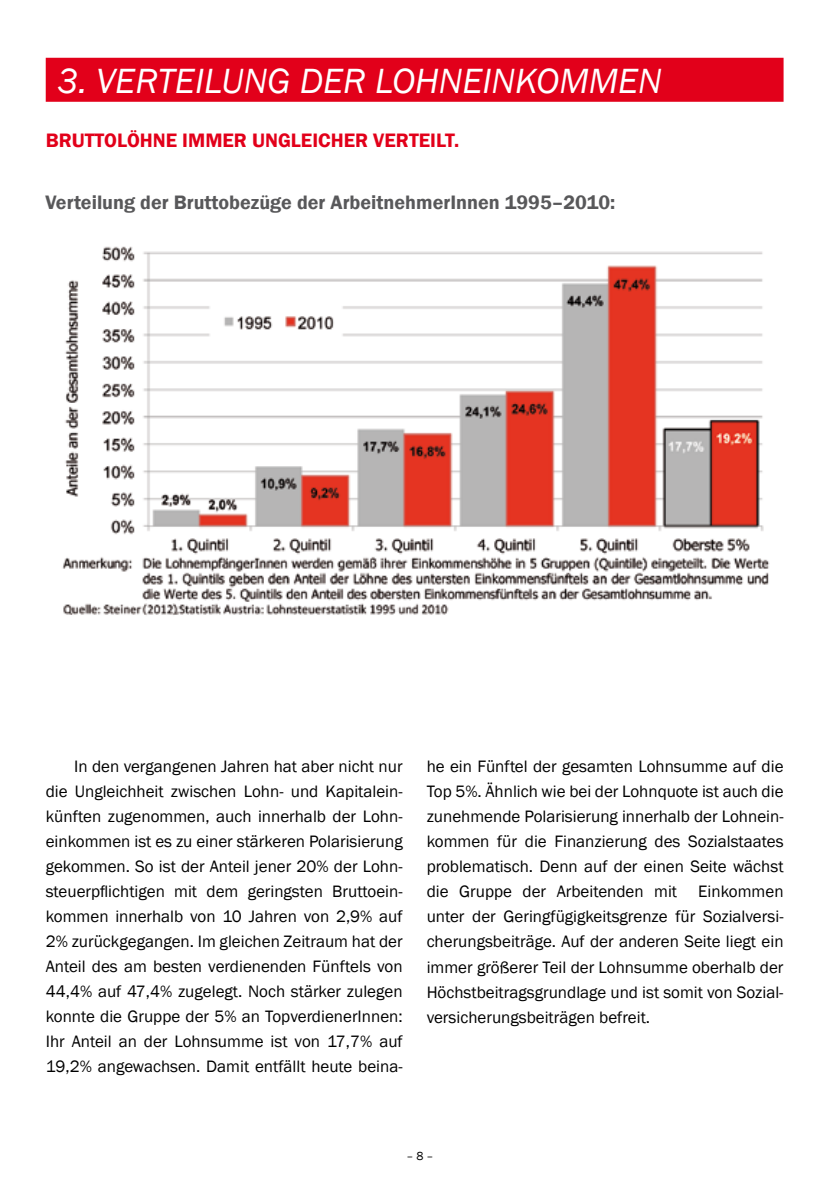
<style>
.page{position:relative;width:840px;height:1191px;background:#fff}
.page>*{position:absolute;margin:0;border:0;box-sizing:border-box;transform-origin:0 0}
.t1{font:italic 36px "Franklin Gothic";color:#fff}
.t2{font:600 20px "Franklin Gothic";color:#58585a}
.t3{font:600 20px "Franklin Gothic";color:#e2001a}
.t4{font:17px/25px "Franklin Gothic";color:#000;text-align:justify}
.t5{font:12px "Franklin Gothic";color:#000}
</style>
<div class="page">
<div style="left:46px;top:58px;width:737px;height:44px;background:#e2001a"></div>
<img style="left:62px;top:246px;width:708px;height:369px">
<h1 class="t1" style="left:57px;top:59px;width:606px">3. VERTEIL UNG DER LOHNEINKOMMEN</h1>
<p class="t3" style="left:46px;top:128px;width:414px">Bruttolöhne imm er ungleicher verteilt.</p>
<p class="t2" style="left:45px;top:190px;width:571px">Verteilung der Bruttobezüge der ArbeitnehmerInnen 1995–2010:</p>
<p class="t4" style="left:46px;top:754px;width:358px;text-indent:28px">In den vergangenen Jahren hat aber nicht nur die Ungleichheit zwischen Lohn- und Kapitalein&shy;künften zugenommen, auch innerhalb der Lohn&shy;einkommen ist es zu einer stärkeren Polarisierung gekommen. So ist der Anteil jener 20% der Lohn&shy;steuerpflichtigen mit dem geringsten Bruttoein&shy;kommen innerhalb von 10 Jahren von 2,9% auf 2% zurückgegangen. Im gleichen Zeitraum hat der Anteil des am besten verdienenden Fünftels von 44,4% auf 47,4% zugelegt. Noch stärker zulegen konnte die Gruppe der 5% an TopverdienerInnen:<br>Ihr Anteil an der Lohnsumme ist von 17,7% auf 19,2% angewachsen. Damit entfällt heute beina-</p>
<p class="t4" style="left:426px;top:754px;width:358px">he ein Fünftel der gesamten Lohnsumme auf die Top 5%. Ähnlich wie bei der Lohnquote ist auch die zunehmende Polarisierung innerhalb der Lohnein&shy;kommen für die Finanzierung des Sozialstaates problematisch. Denn auf der einen Seite wächst die Gruppe der Arbeitenden mit Einkommen unter der Geringfügigkeitsgrenze für Sozialversi&shy;cherungsbeiträge. Auf der anderen Seite liegt ein immer größerer Teil der Lohnsumme oberhalb der Höchstbeitragsgrundlage und ist somit von Sozial&shy;versicherungsbeiträgen befreit.</p>
<p class="t5" style="left:406px;top:1148px;width:29px">– 8 –</p>
</div>
